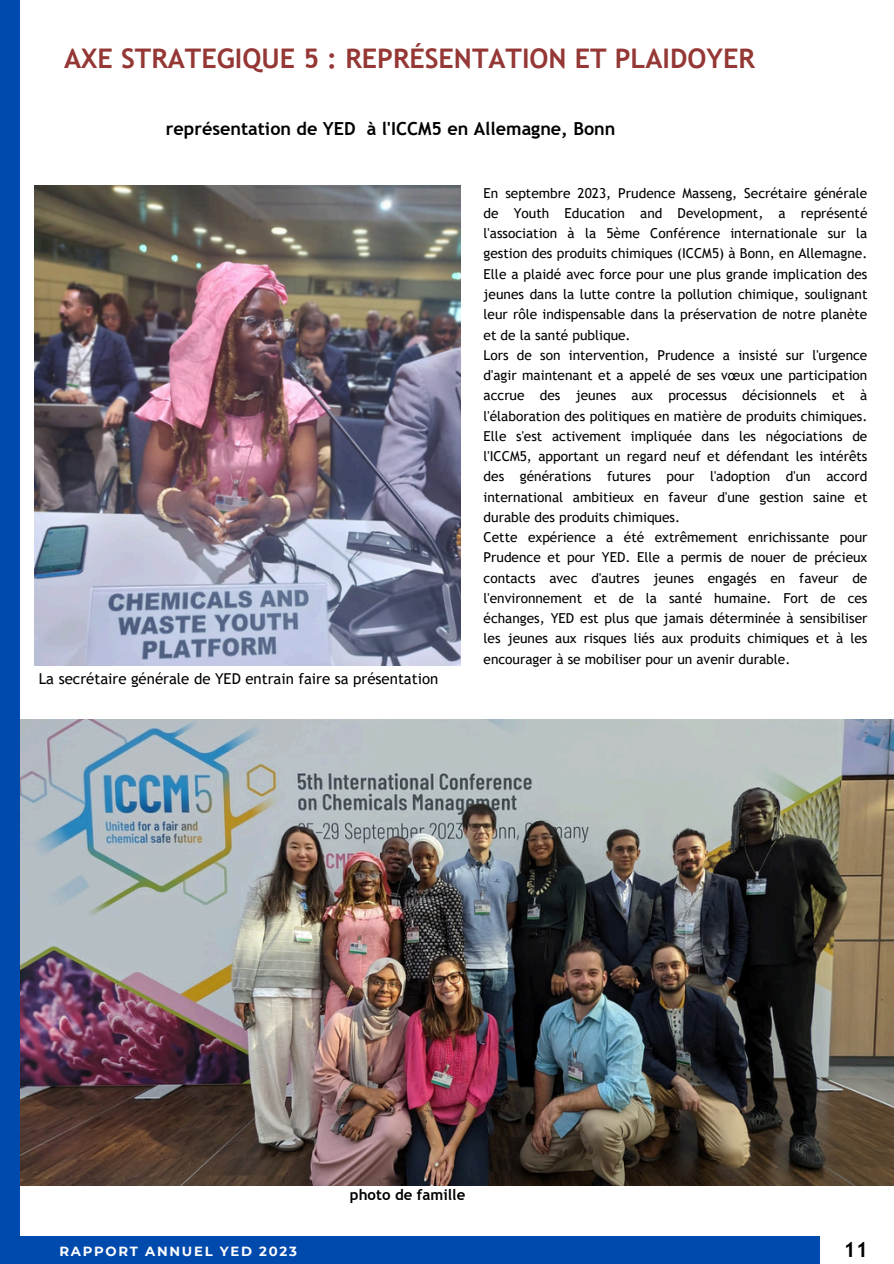
<style>
.page{position:relative;width:894px;height:1264px;background:#fff}
.page>*{position:absolute;margin:0;border:0;box-sizing:border-box;transform-origin:0 0}
.t1{font:700 27px "Trebuchet MS";color:#943735}
.t2{font:700 21px "Trebuchet MS";color:#000}
.t3{font:700 18px "Trebuchet MS";color:#000001}
.t4{font:15px "Trebuchet MS";color:#000}
.t5{font:700 15px "Trebuchet MS";color:#000}
.t6{font:13.65px/20.2px "Trebuchet MS";color:#000001}
.t7{font:700 13.2px "Montserrat";letter-spacing:.13em;color:#fff}
</style>
<div class="page">
<img style="left:20px;top:719px;width:873px;height:466px">
<div style="left:0;top:0;width:20px;height:1263px;background:#004aad"></div>
<img style="left:35px;top:185px;width:425px;height:480px">
<div style="left:0;top:1236px;width:819px;height:27px;background:#004aad"></div>
<p class="t1" style="left:64px;top:42px;width:692px">AXE STRATEGIQUE 5 : REPRÉSENTATION ET PLAIDOYER</p>
<h1 class="t3" style="left:166px;top:118px;width:451px">représentation de YED à l'ICCM5 en Allemagne, Bonn</h1>
<h3 class="t4" style="left:39px;top:669px;width:401px">La secrétaire générale de YED entrain faire sa présentation</h3>
<h4 class="t6" style="left:483px;top:183px;width:385px">En septembre 2023, Prudence Masseng, Secrétaire générale de Youth Education and Development, a représenté l'association à la 5ème Conférence internationale sur la gestion des produits chimiques (ICCM5) à Bonn, en Allemagne.<br>Elle a plaidé avec force pour une plus grande implication des jeunes dans la lutte contre la pollution chimique, soulignant leur rôle indispensable dans la préservation de notre planète et de la santé publique.<br>Lors de son intervention, Prudence a insisté sur l'urgence d'agir maintenant et a appelé de ses vœux une participation accrue des jeunes aux processus décisionnels et à l'élaboration des politiques en matière de produits chimiques.<br>Elle s'est activement impliquée dans les négociations de l'ICCM5, apportant un regard neuf et défendant les intérêts des générations futures pour l'adoption d'un accord international ambitieux en faveur d'une gestion saine et durable des produits chimiques.<br>Cette expérience a été extrêmement enrichissante pour Prudence et pour YED. Elle a permis de nouer de précieux contacts avec d'autres jeunes engagés en faveur de l'environnement et de la santé humaine. Fort de ces échanges, YED est plus que jamais déterminée à sensibiliser les jeunes aux risques liés aux produits chimiques et à les encourager à se mobiliser pour un avenir durable.</h4>
<p class="t5" style="left:350px;top:1185px;width:117px">photo de famille</p>
<h2 class="t7" style="left:59px;top:1242px;width:239px">RAPPORT ANNUEL YED 2023</h2>
<h4 class="t2" style="left:843px;top:1236px;width:26px">11</h4>
</div>
